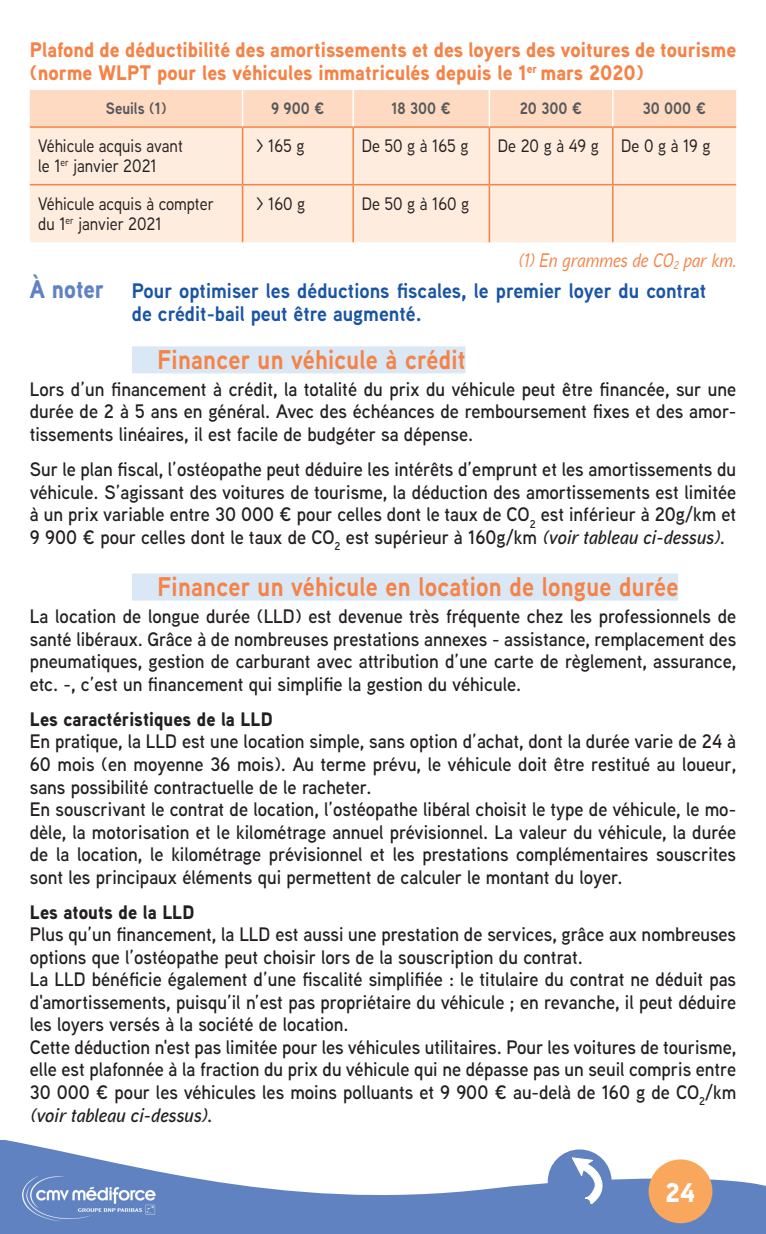
<style>
.page{position:relative;width:766px;height:1234px;background:#fff}
.page>*{position:absolute;margin:0;border:0;box-sizing:border-box;transform-origin:0 0}
.t1{font:700 27px "Aaux Next";letter-spacing:.01em;color:#f58347;scale:.9 1}
.t2{font:900 27px "Aaux Next";color:#fff}
.t3{font:900 21px/22.5px "Aaux Next";color:#f58347;scale:.95 1}
.t4{font:700 21px/22.5px "Aaux Next";color:#1a55a4;scale:.95 1}
.t5{font:600 19.5px/22.5px "Aaux Next";color:#231f20;text-align:justify;scale:.95 1}
.t6{font:900 19.5px "Aaux Next";color:#231f20;scale:.95 1}
.t7{font:italic 500 19.5px "Aaux Next";color:#f58347;scale:.9 1}
.t8{font:500 18px/19.5px "Aaux Next";color:#231f20;scale:.9 1}
.t9{font:700 16.5px "Aaux Next";color:#57585a;scale:.9 1}
.s1{font-weight:900;font-size:25.5px;color:#6182c2}
.s2{font-style:italic}
</style>
<div class="page">
<svg style="left:0;top:1140px;width:765px;height:93px;fill:#6182c1"></svg>
<div style="left:547px;top:1149px;width:64px;height:63px;background:#6182c1;border-radius:50%"></div>
<div style="left:648px;top:1159px;width:64px;height:63px;background:#f9a75d;border-radius:50%"></div>
<svg style="left:572px;top:1156px;width:37px;height:51px"></svg>
<img style="left:15px;top:1171px;width:148px;height:53px">
<div style="left:132px;top:346px;width:333px;height:27px;background:#dae7f5"></div>
<div style="left:132px;top:573px;width:546px;height:27px;background:#dae7f5"></div>
<div style="left:30px;top:90px;width:706px;height:36px;background:#fddac1"></div>
<div style="left:30px;top:128px;width:706px;height:114px;background:#feecde"></div>
<hr style="left:30px;top:126px;width:212px;height:2px;background:#f58347">
<hr style="left:242px;top:126px;width:111px;height:2px;background:#f58347">
<hr style="left:242px;top:128px;width:1px;height:56px;background:#f58347">
<hr style="left:353px;top:126px;width:136px;height:2px;background:#f58347">
<hr style="left:352px;top:128px;width:2px;height:56px;background:#f58347">
<hr style="left:489px;top:126px;width:123px;height:2px;background:#f58347">
<hr style="left:488px;top:128px;width:2px;height:56px;background:#f58347">
<hr style="left:612px;top:126px;width:124px;height:2px;background:#f58347">
<hr style="left:612px;top:128px;width:1px;height:56px;background:#f58347">
<hr style="left:30px;top:184px;width:212px;height:1px;background:#f58347">
<hr style="left:242px;top:184px;width:111px;height:1px;background:#f58347">
<hr style="left:242px;top:185px;width:1px;height:57px;background:#f58347">
<hr style="left:353px;top:184px;width:136px;height:1px;background:#f58347">
<hr style="left:352px;top:185px;width:2px;height:57px;background:#f58347">
<hr style="left:489px;top:184px;width:123px;height:1px;background:#f58347">
<hr style="left:488px;top:185px;width:2px;height:57px;background:#f58347">
<hr style="left:612px;top:184px;width:124px;height:1px;background:#f58347">
<hr style="left:612px;top:185px;width:1px;height:57px;background:#f58347">
<hr style="left:242px;top:90px;width:1px;height:36px;background:#fff">
<hr style="left:352px;top:90px;width:2px;height:36px;background:#fff">
<hr style="left:488px;top:90px;width:2px;height:36px;background:#fff">
<hr style="left:612px;top:90px;width:1px;height:36px;background:#fff">
<p class="t3" style="left:30px;top:38px;width:745px">Plafond de déductibilité des amortissements et des loyers des voitures de tourisme (norme WLPT pour les véhicules immatriculés depuis le 1<sup>er</sup> mars 2020)</p>
<p class="t9" style="left:106px;top:97px;width:69px">Seuils (1)</p>
<p class="t9" style="left:271px;top:97px;width:61px">9 900 €</p>
<p class="t9" style="left:391px;top:97px;width:68px">18 300 €</p>
<p class="t9" style="left:519px;top:97px;width:71px">20 300 €</p>
<p class="t9" style="left:642px;top:97px;width:72px">30 000 €</p>
<p class="t8" style="left:38px;top:136px;width:162px">Véhicule acquis avant le 1<sup>er</sup> janvier 2021</p>
<p class="t8" style="left:255px;top:136px;width:56px">&gt; 165 g</p>
<p class="t8" style="left:361px;top:136px;width:120px">De 50 g à 165 g</p>
<p class="t8" style="left:497px;top:136px;width:238px">De 20 g à 49 g De 0 g à 19 g</p>
<p class="t8" style="left:38px;top:193px;width:197px">Véhicule acquis à compter du 1<sup>er</sup> janvier 2021</p>
<p class="t8" style="left:255px;top:193px;width:57px">&gt; 160 g</p>
<p class="t8" style="left:361px;top:193px;width:121px">De 50 g à 160 g</p>
<p class="t7" style="left:517px;top:247px;width:244px">(1) En grammes de CO<sub>2</sub> par km.</p>
<p class="t4" style="left:132px;top:279px;width:606px;text-indent:-102px"><span class="s1">À noter</span> Pour optimiser les déductions fiscales, le premier loyer du contrat de crédit-bail peut être augmenté.</p>
<h1 class="t1" style="left:157px;top:340px;width:344px">Financer un véhicule à crédit</h1>
<p class="t5" style="left:30px;top:377px;width:744px">Lors d’un financement à crédit, la totalité du prix du véhicule peut être financée, sur une durée de 2 à 5 ans en général. Avec des échéances de remboursement fixes et des amor&shy;tissements linéaires, il est facile de budgéter sa dépense.</p>
<p class="t5" style="left:30px;top:457px;width:745px">Sur le plan fiscal, l’ostéopathe peut déduire les intérêts d’emprunt et les amortissements du véhicule. S’agissant des voitures de tourisme, la déduction des amortissements est limitée à un prix variable entre 30 000 € pour celles dont le taux de CO<sub>2</sub> est inférieur à 20g/km et 9 900 € pour celles dont le taux de CO<sub>2</sub> est supérieur à 160g/km <span class="s2">(voir tableau ci-dessus)</span>.</p>
<h1 class="t1" style="left:157px;top:567px;width:580px">Financer un véhicule en location de longue durée</h1>
<p class="t5" style="left:30px;top:604px;width:745px">La location de longue durée (LLD) est devenue très fréquente chez les professionnels de santé libéraux. Grâce à de nombreuses prestations annexes - assistance, remplacement des pneumatiques, gestion de carburant avec attribution d’une carte de règlement, assurance, etc. -, c’est un financement qui simplifie la gestion du véhicule.</p>
<p class="t6" style="left:30px;top:705px;width:257px">Les caractéristiques de la LLD</p>
<p class="t5" style="left:30px;top:729px;width:745px;text-align:left">En pratique, la LLD est une location simple, sans option d’achat, dont la durée varie de 24 à 60 mois (en moyenne 36 mois). Au terme prévu, le véhicule doit être restitué au loueur, sans possibilité contractuelle de le racheter.<br>En souscrivant le contrat de location, l’ostéopathe libéral choisit le type de véhicule, le mo&shy;dèle, la motorisation et le kilométrage annuel prévisionnel. La valeur du véhicule, la durée de la location, le kilométrage prévisionnel et les prestations complémentaires souscrites sont les principaux éléments qui permettent de calculer le montant du loyer.</p>
<p class="t6" style="left:30px;top:897px;width:175px">Les atouts de la LLD</p>
<p class="t5" style="left:30px;top:922px;width:744px;text-align:left">Plus qu’un financement, la LLD est aussi une prestation de services, grâce aux nombreuses options que l’ostéopathe peut choisir lors de la souscription du contrat.<br>La LLD bénéficie également d’une fiscalité simplifiée : le titulaire du contrat ne déduit pas d'amortissements, puisqu’il n’est pas propriétaire du véhicule ; en revanche, il peut déduire les loyers versés à la société de location.<br>Cette déduction n'est pas limitée pour les véhicules utilitaires. Pour les voitures de tourisme, elle est plafonnée à la fraction du prix du véhicule qui ne dépasse pas un seuil compris entre 30 000 € pour les véhicules les moins polluants et 9 900 € au-delà de 160 g de CO<sub>2</sub>/km <span class="s2">(voir tableau ci-dessus)</span>.</p>
<h1 class="t2" style="left:665px;top:1172px;width:32px">24</h1>
</div>
